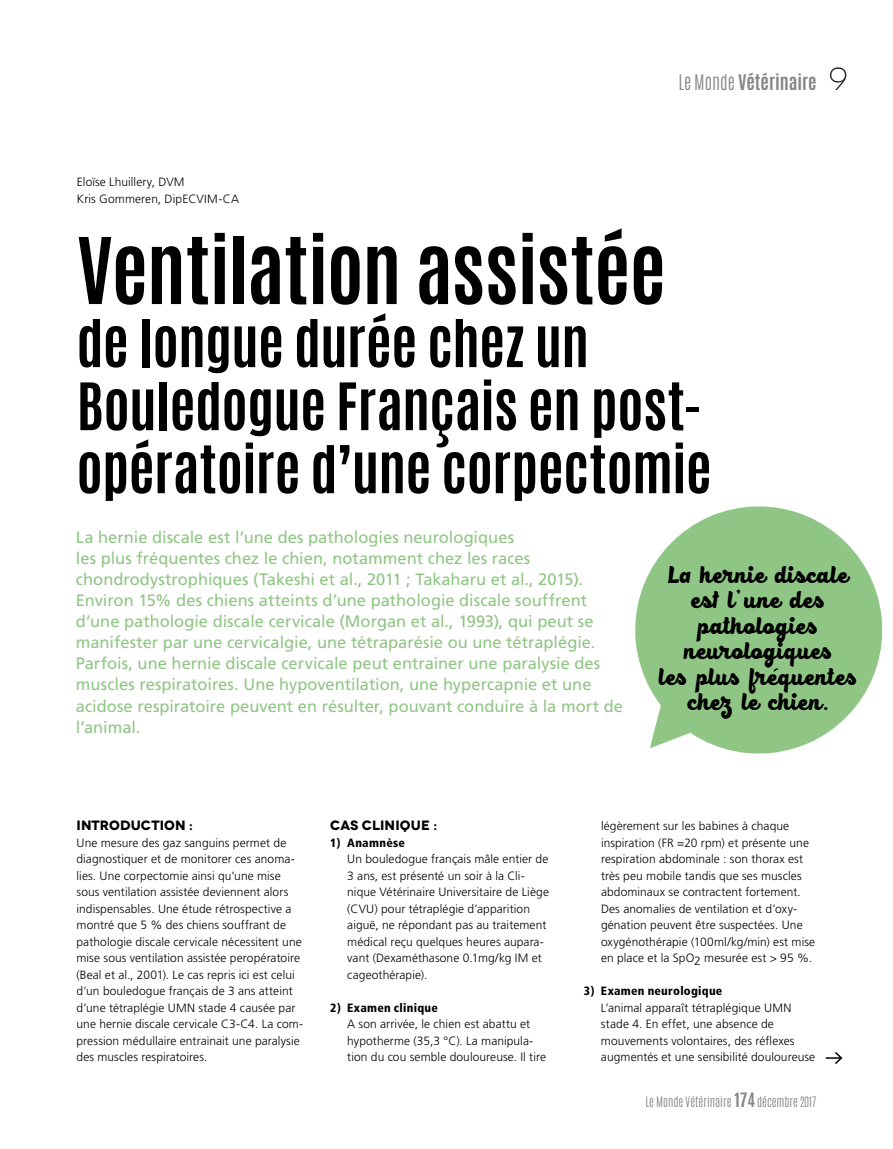
<style>
.page{position:relative;width:893px;height:1149px;background:#fff}
.page>*{position:absolute;margin:0;border:0;box-sizing:border-box;transform-origin:0 0}
.t1{font:700 78px "Antonio";letter-spacing:-.01em;color:#000}
.t2{font:700 55.5px/63px "Antonio";letter-spacing:-.01em;color:#000}
.t3{font:300 31.5px "Novecentowide";color:#000}
.t4{font:24px/25.5px "Black Fat";color:#000;text-align:center}
.t5{font:700 18px "Antonio";color:#878787}
.t6{font:16.5px/21px "Frutiger";color:#90c685}
.t7{font:700 13.5px "Novecentowide";letter-spacing:.01em;color:#000}
.t8{font:300 12px/16.5px "Frutiger";letter-spacing:.005em;color:#000}
.t9{font:900 condensed 12px "Frutiger";letter-spacing:.025em;color:#000}
.t10{font:300 12px "Antonio";color:#878787}
.s1{font-weight:300}
.s2{font-weight:700;font-size:16.5px}
</style>
<div class="page">
<svg style="left:826px;top:1052px;width:17px;height:12px"></svg>
<svg style="left:635px;top:506px;width:248px;height:248px;fill:#90c685"></svg>
<svg style="left:650px;top:698px;width:44px;height:50px"></svg>
<h3 class="t5" style="left:678px;top:68px;width:140px"><span class="s1">Le Monde</span> Vétérinaire</h3>
<h3 class="t3" style="left:829px;top:61px;width:20px">9</h3>
<p class="t8" style="left:77px;top:174px;width:164px">Eloïse Lhuillery, DVM<br>Kris Gommeren, DipECVIM-CA</p>
<h1 class="t1" style="left:77px;top:211px;width:591px">Ventilation assistée</h1>
<h2 class="t2" style="left:77px;top:312px;width:637px">de longue durée chez un<br>Bouledogue Français en post&shy;opératoire d’une corpectomie</h2>
<p class="t6" style="left:76px;top:526px;width:549px">La hernie discale est l’une des pathologies neurologiques<br>les plus fréquentes chez le chien, notamment chez les races chondrodystrophiques (Takeshi et al., 2011 ; Takaharu et al., 2015).<br>Environ 15% des chiens atteints d’une pathologie discale souffrent d’une pathologie discale cervicale (Morgan et al., 1993), qui peut se manifester par une cervicalgie, une tétraparésie ou une tétraplégie.<br>Parfois, une hernie discale cervicale peut entrainer une paralysie des muscles respiratoires. Une hypoventilation, une hypercapnie et une acidose respiratoire peuvent en résulter, pouvant conduire à la mort de l’animal.</p>
<h3 class="t4" style="left:659px;top:563px;width:201px">La hernie discale est l'une des pathologies neurologiques<br>les plus fréquentes chez le chien.</h3>
<p class="t7" style="left:77px;top:816px;width:118px">INTRODUCTION :</p>
<p class="t8" style="left:77px;top:834px;width:228px">Une mesure des gaz sanguins permet de diagnostiquer et de monitorer ces anoma&shy;lies. Une corpectomie ainsi qu’une mise sous ventilation assistée deviennent alors indispensables. Une étude rétrospective a montré que 5 % des chiens souffrant de pathologie discale cervicale nécessitent une mise sous ventilation assistée peropératoire (Beal et al., 2001). Le cas repris ici est celui d’un bouledogue français de 3 ans atteint d’une tétraplégie UMN stade 4 causée par une hernie discale cervicale C3-C4. La com&shy;pression médullaire entrainait une paralysie des muscles respiratoires.</p>
<p class="t7" style="left:330px;top:816px;width:108px">CAS CLINIQUE :</p>
<p class="t9" style="left:330px;top:835px;width:76px">1) Anamnèse</p>
<p class="t8" style="left:347px;top:850px;width:203px">Un bouledogue français mâle entier de 3 ans, est présenté un soir à la Cli&shy;nique Vétérinaire Universitaire de Liège (CVU) pour tétraplégie d’apparition aiguë, ne répondant pas au traitement médical reçu quelques heures aupara&shy;vant (Dexaméthasone 0.1mg/kg IM et cageothérapie).</p>
<p class="t9" style="left:330px;top:1000px;width:109px">2) Examen clinique</p>
<p class="t8" style="left:347px;top:1015px;width:200px">A son arrivée, le chien est abattu et hypotherme (35,3 °C). La manipula&shy;tion du cou semble douloureuse. Il tire</p>
<p class="t8" style="left:601px;top:817px;width:216px">légèrement sur les babines à chaque inspiration (FR =20 rpm) et présente une respiration abdominale : son thorax est très peu mobile tandis que ses muscles abdominaux se contractent fortement.<br>Des anomalies de ventilation et d’oxy&shy;génation peuvent être suspectées. Une oxygénothérapie (100ml/kg/min) est mise en place et la SpO2 mesurée est &gt; 95 %.</p>
<p class="t9" style="left:584px;top:983px;width:140px">3) Examen neurologique</p>
<p class="t8" style="left:601px;top:999px;width:216px">L’animal apparaît tétraplégique UMN stade 4. En effet, une absence de mouvements volontaires, des réflexes augmentés et une sensibilité douloureuse</p>
<p class="t10" style="left:645px;top:1093px;width:172px">Le Monde Vétérinaire <span class="s2">174</span> décembre 2017</p>
</div>
